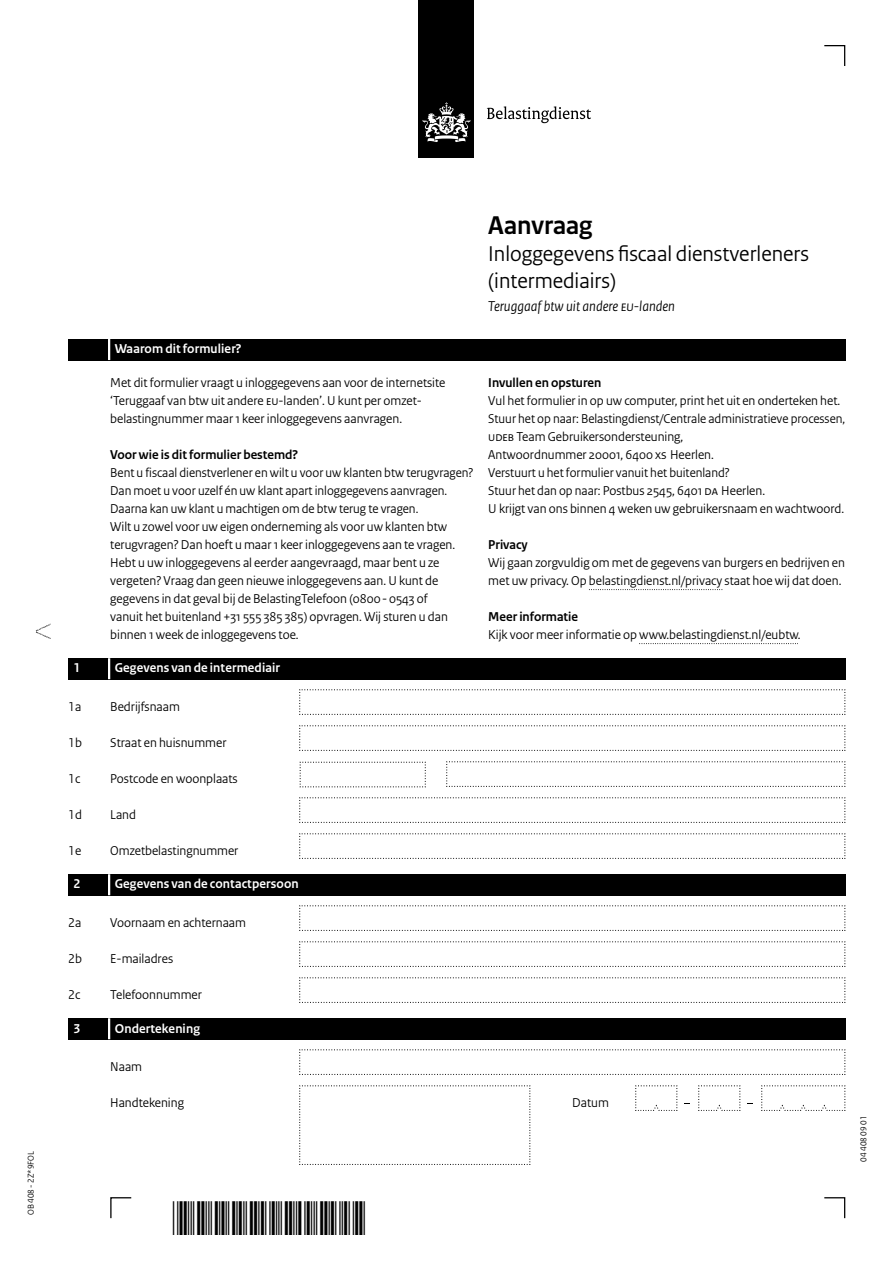
<style>
.page{position:relative;width:893px;height:1263px;background:#fff}
.page>*{position:absolute;margin:0;border:0;box-sizing:border-box;transform-origin:0 0}
.Documenttitel{font:700 27px "Rijksoverheid Sans Heading";color:#000}
.Documenttitel-2{font:22.5px/27px "Rijksoverheid Sans Heading";color:#000}
.Onderwerp{font:italic 15px "Rijksoverheid Sans Heading";color:#000}
.Gebruiksaanwijzing{font:13.5px/18px "Rijksoverheid Sans Heading";color:#000}
.Vraag_Nummer{font:13.5px "Rijksoverheid Sans Heading";color:#000}
.Tussenkop{font:700 13.5px "Rijksoverheid Sans Heading";color:#000}
.KOP_D_Nummer{font:700 13.5px "Rijksoverheid Sans Heading";letter-spacing:.01em;color:#fff}
.KOP_B_Nummer{font:700 13.5px "Rijksoverheid Sans Heading";letter-spacing:.01em;color:#fff}
.Vraag{font:13.5px "Rijksoverheid Sans Heading";color:#000}
.Vraag_geen_inspring{font:13.5px "Rijksoverheid Sans Heading";color:#000}
.t1{font:9px "Rijksoverheid Sans Heading";color:#000}
</style>
<div class="page">
<svg style="left:824px;top:1197px;width:22px;height:22px"></svg>
<svg style="left:110px;top:1197px;width:22px;height:22px"></svg>
<svg style="left:824px;top:45px;width:22px;height:21px"></svg>
<div style="left:419px;top:0;width:55px;height:158px;background:#000"></div>
<svg style="left:423px;top:102px;width:47px;height:40px"></svg>
<svg style="left:487px;top:106px;width:104px;height:17px"></svg>
<svg style="left:299px;top:689px;width:547px;height:26px"></svg>
<svg style="left:299px;top:725px;width:547px;height:26px"></svg>
<svg style="left:446px;top:761px;width:400px;height:26px"></svg>
<svg style="left:299px;top:761px;width:127px;height:27px"></svg>
<svg style="left:299px;top:797px;width:547px;height:26px"></svg>
<svg style="left:299px;top:833px;width:547px;height:26px"></svg>
<svg style="left:299px;top:905px;width:547px;height:26px"></svg>
<svg style="left:299px;top:941px;width:547px;height:26px"></svg>
<svg style="left:299px;top:977px;width:547px;height:26px"></svg>
<svg style="left:299px;top:1049px;width:547px;height:26px"></svg>
<svg style="left:299px;top:1085px;width:232px;height:80px"></svg>
<svg style="left:635px;top:1085px;width:43px;height:26px"></svg>
<svg style="left:698px;top:1085px;width:43px;height:26px"></svg>
<svg style="left:761px;top:1085px;width:85px;height:26px"></svg>
<svg style="left:36px;top:624px;width:15px;height:15px"></svg>
<div style="left:68px;top:339px;width:777px;height:21px;background:#000"></div>
<hr style="left:108px;top:339px;width:2px;height:21px;background:#fff">
<svg style="left:589px;top:589px;width:133px;height:1px"></svg>
<svg style="left:639px;top:643px;width:159px;height:1px"></svg>
<div style="left:68px;top:658px;width:777px;height:21px;background:#000"></div>
<hr style="left:108px;top:658px;width:2px;height:21px;background:#fff">
<div style="left:68px;top:874px;width:777px;height:21px;background:#000"></div>
<hr style="left:108px;top:874px;width:2px;height:21px;background:#fff">
<div style="left:68px;top:1018px;width:777px;height:21px;background:#000"></div>
<hr style="left:108px;top:1018px;width:2px;height:21px;background:#fff">
<p class="t1" style="left:26px;top:1215px;width:66px;rotate:-90deg">OB 408 - 2Z*9FOL</p>
<h2 class="KOP_B_Nummer" style="left:115px;top:341px;width:128px">Waarom dit formulier?</h2>
<p class="Gebruiksaanwijzing" style="left:110px;top:374px;width:337px">Met dit formulier vraagt u inloggegevens aan voor de internetsite ‘Teruggaaf van btw uit andere EU-landen’. U kunt per omzet&shy;belastingnummer maar 1 keer inloggegevens aanvragen.</p>
<h3 class="Tussenkop" style="left:110px;top:447px;width:189px">Voor wie is dit formulier bestemd?</h3>
<p class="Gebruiksaanwijzing" style="left:110px;top:464px;width:365px">Bent u fiscaal dienstverlener en wilt u voor uw klanten btw terugvragen?<br>Dan moet u voor uzelf én uw klant apart inloggegevens aanvragen.<br>Daarna kan uw klant u machtigen om de btw terug te vragen.</p>
<p class="Gebruiksaanwijzing" style="left:110px;top:518px;width:346px">Wilt u zowel voor uw eigen onderneming als voor uw klanten btw terugvragen? Dan hoeft u maar 1 keer inloggegevens aan te vragen.</p>
<p class="Gebruiksaanwijzing" style="left:110px;top:554px;width:339px">Hebt u uw inloggegevens al eerder aangevraagd, maar bent u ze vergeten? Vraag dan geen nieuwe inloggegevens aan. U kunt de gegevens in dat geval bij de BelastingTelefoon (0800-0543 of vanuit het buitenland +31 555 385 385) opvragen. Wij sturen u dan binnen 1 week de inloggegevens toe.</p>
<h1 class="Documenttitel" style="left:488px;top:210px;width:106px">Aanvraag</h1>
<h1 class="Documenttitel-2" style="left:488px;top:240px;width:322px">Inloggegevens fiscaal dienstverleners (intermediairs)</h1>
<p class="Onderwerp" style="left:488px;top:297px;width:188px">Teruggaaf btw uit andere EU-landen</p>
<h3 class="Tussenkop" style="left:488px;top:375px;width:115px">Invullen en opsturen</h3>
<p class="Gebruiksaanwijzing" style="left:488px;top:392px;width:358px">Vul het formulier in op uw computer, print het uit en onderteken het.<br>Stuur het op naar: Belastingdienst/Centrale administratieve processen, udeb Team Gebruikersondersteuning,<br>Antwoordnummer 20001, 6400 XS Heerlen.</p>
<p class="Gebruiksaanwijzing" style="left:488px;top:464px;width:278px">Verstuurt u het formulier vanuit het buitenland?<br>Stuur het dan op naar: Postbus 2545, 6401 DA Heerlen.</p>
<p class="Gebruiksaanwijzing" style="left:488px;top:500px;width:357px">U krijgt van ons binnen 4 weken uw gebruikersnaam en wachtwoord.</p>
<h3 class="Tussenkop" style="left:488px;top:537px;width:41px">Privacy</h3>
<p class="Gebruiksaanwijzing" style="left:488px;top:554px;width:358px">Wij gaan zorgvuldig om met de gegevens van burgers en bedrijven en met uw privacy. Op belastingdienst.nl/privacy staat hoe wij dat doen.</p>
<h3 class="Tussenkop" style="left:488px;top:609px;width:91px">Meer informatie</h3>
<p class="Gebruiksaanwijzing" style="left:488px;top:626px;width:314px">Kijk voor meer informatie op www.belastingdienst.nl/eubtw.</p>
<h2 class="KOP_D_Nummer" style="left:74px;top:660px;width:8px">1</h2>
<h2 class="KOP_D_Nummer" style="left:115px;top:660px;width:167px">Gegevens van de intermediair</h2>
<p class="Vraag_Nummer" style="left:68px;top:699px;width:15px">1a</p>
<p class="Vraag_Nummer" style="left:110px;top:699px;width:71px">Bedrijfsnaam</p>
<p class="Vraag_Nummer" style="left:68px;top:735px;width:15px">1b</p>
<p class="Vraag_Nummer" style="left:110px;top:735px;width:118px">Straat en huisnummer</p>
<p class="Vraag_Nummer" style="left:68px;top:771px;width:14px">1c</p>
<p class="Vraag_Nummer" style="left:110px;top:771px;width:129px">Postcode en woonplaats</p>
<p class="Vraag_Nummer" style="left:68px;top:807px;width:15px">1d</p>
<p class="Vraag_Nummer" style="left:110px;top:807px;width:27px">Land</p>
<p class="Vraag_Nummer" style="left:68px;top:843px;width:15px">1e</p>
<p class="Vraag_Nummer" style="left:110px;top:843px;width:130px">Omzetbelastingnummer</p>
<h2 class="KOP_D_Nummer" style="left:74px;top:876px;width:8px">2</h2>
<h2 class="KOP_D_Nummer" style="left:115px;top:876px;width:185px">Gegevens van de contactpersoon</h2>
<p class="Vraag_Nummer" style="left:68px;top:915px;width:15px">2a</p>
<p class="Vraag_Nummer" style="left:110px;top:915px;width:137px">Voornaam en achternaam</p>
<p class="Vraag_Nummer" style="left:68px;top:951px;width:15px">2b</p>
<p class="Vraag_Nummer" style="left:110px;top:951px;width:64px">E-mailadres</p>
<p class="Vraag_Nummer" style="left:68px;top:987px;width:14px">2c</p>
<p class="Vraag_Nummer" style="left:110px;top:987px;width:93px">Telefoonnummer</p>
<h2 class="KOP_D_Nummer" style="left:74px;top:1020px;width:8px">3</h2>
<h2 class="KOP_D_Nummer" style="left:115px;top:1020px;width:87px">Ondertekening</h2>
<p class="Vraag" style="left:110px;top:1059px;width:33px">Naam</p>
<p class="Vraag" style="left:110px;top:1095px;width:75px">Handtekening</p>
<p class="Vraag_geen_inspring" style="left:572px;top:1095px;width:38px">Datum</p>
<p class="t1" style="left:858px;top:1161px;width:47px;rotate:-90deg">04 408 09 01</p>
</div>
